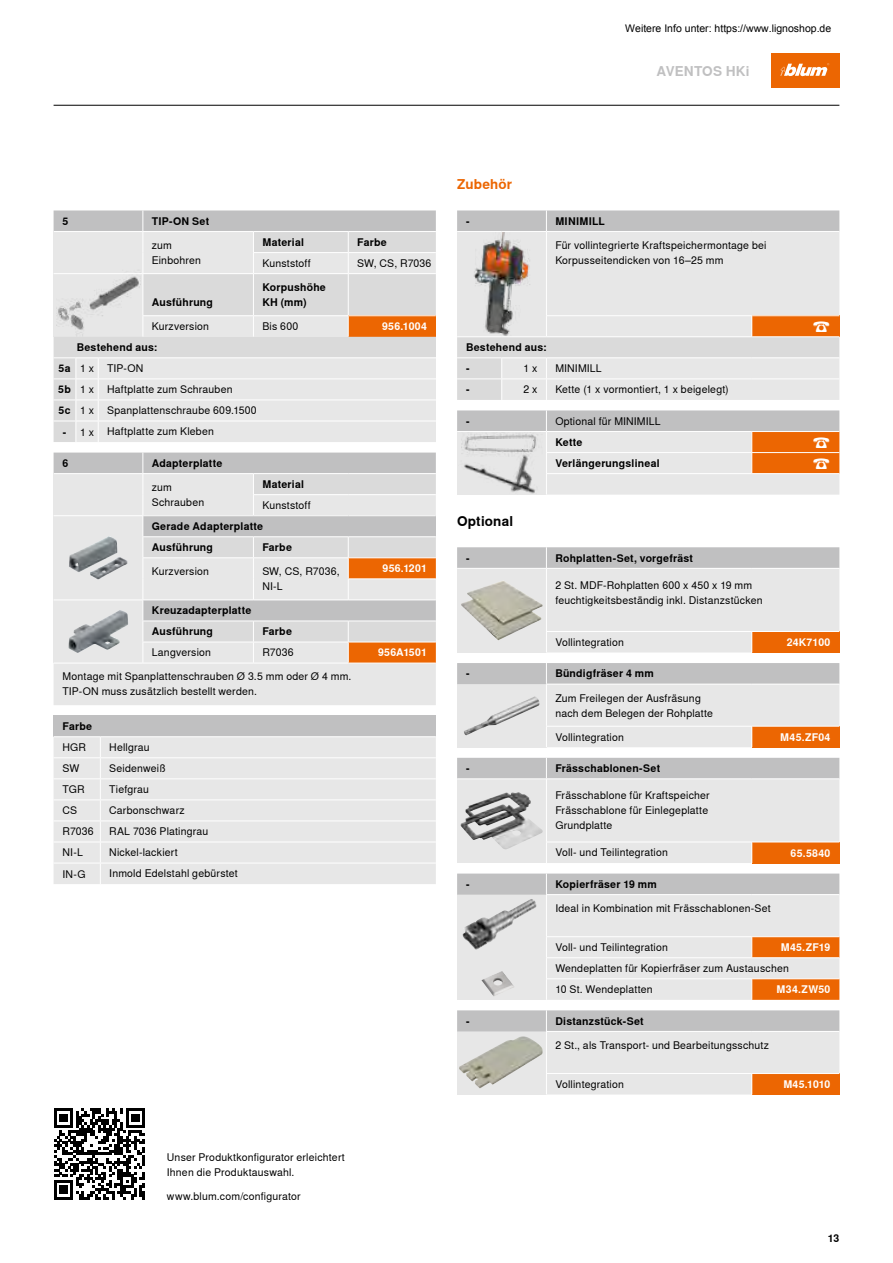
<style>
.page{position:relative;width:893px;height:1263px;background:#fff}
.page>*{position:absolute;margin:0;border:0;box-sizing:border-box;transform-origin:0 0}
.t1{font:700 15px/21px "Nimbus Sans Global";color:#fff}
.t2{font:700 13.5px "Nimbus Sans Global";letter-spacing:.01em;color:#c0c0c1}
.t3{font:700 13.5px "Nimbus Sans Global";letter-spacing:.01em;color:#000}
.t4{font:700 13.5px "Nimbus Sans Global";letter-spacing:.01em;color:#ec6602}
.t5{font:10.5px/15px "Nimbus Sans Global";letter-spacing:.02em;color:#000}
.t6{font:700 10.5px/21px "Nimbus Sans Global";letter-spacing:.02em;color:#000;text-align:justify}
.t7{font:700 10.5px "Nimbus Sans Global";letter-spacing:.025em;color:#fff}
.t8{font:10.5px "Arial";color:#000}
.t9{font:700 10.5px "Nimbus Sans Global";letter-spacing:.005em;color:#fff}
.s1{font-weight:400}
.s2{font-weight:700}
</style>
<div class="page">
<div style="left:771px;top:54px;width:68px;height:34px;background:#ec6602"></div>
<svg style="left:780px;top:63px;width:49px;height:13px"></svg>
<img style="left:457px;top:232px;width:45px;height:84px">
<svg style="left:54px;top:1199px;width:91px;height:1px"></svg>
<svg style="left:54px;top:1108px;width:91px;height:91px"></svg>
<div style="left:54px;top:716px;width:382px;height:21px;background:#c0c0c1"></div>
<div style="left:54px;top:737px;width:382px;height:147px;background:#e7e7e7"></div>
<svg style="left:100px;top:737px;width:1px;height:147px"></svg>
<hr style="left:54px;top:736px;width:46px;height:1px;background:#fff">
<hr style="left:100px;top:736px;width:336px;height:1px;background:#fff">
<hr style="left:54px;top:757px;width:46px;height:1px;background:#fff">
<hr style="left:100px;top:757px;width:336px;height:1px;background:#fff">
<hr style="left:54px;top:778px;width:46px;height:1px;background:#fff">
<hr style="left:100px;top:778px;width:336px;height:1px;background:#fff">
<hr style="left:54px;top:799px;width:46px;height:1px;background:#fff">
<hr style="left:100px;top:799px;width:336px;height:1px;background:#fff">
<hr style="left:54px;top:820px;width:46px;height:1px;background:#fff">
<hr style="left:100px;top:820px;width:336px;height:1px;background:#fff">
<hr style="left:54px;top:842px;width:46px;height:1px;background:#fff">
<hr style="left:100px;top:842px;width:336px;height:1px;background:#fff">
<hr style="left:54px;top:863px;width:46px;height:1px;background:#fff">
<hr style="left:100px;top:863px;width:336px;height:1px;background:#fff">
<div style="left:502px;top:232px;width:337px;height:84px;background:#e7e7e7"></div>
<div style="left:457px;top:210px;width:382px;height:21px;background:#c0c0c1"></div>
<hr style="left:546px;top:232px;width:1px;height:83px;background:#fff">
<hr style="left:546px;top:315px;width:206px;height:1px;background:#fff">
<hr style="left:752px;top:315px;width:87px;height:1px;background:#fff">
<svg style="left:457px;top:316px;width:382px;height:84px;background:#e2dbd6"></svg>
<svg style="left:457px;top:410px;width:382px;height:85px;background:#dccdc3"></svg>
<hr style="left:752px;top:473px;width:87px;height:1px;background:#fff">
<svg style="left:457px;top:547px;width:382px;height:105px;background:#dcd6d1"></svg>
<svg style="left:457px;top:663px;width:382px;height:84px;background:#dcd5d0"></svg>
<svg style="left:457px;top:758px;width:382px;height:105px;background:#dad4d0"></svg>
<svg style="left:457px;top:873px;width:382px;height:127px;background:#ded4cd"></svg>
<svg style="left:457px;top:1010px;width:382px;height:84px;background:#dad3cd"></svg>
<div style="left:54px;top:453px;width:88px;height:20px;background:#c0c0c1"></div>
<svg style="left:54px;top:474px;width:382px;height:231px;background:#dedfdf"></svg>
<hr style="left:54px;top:515px;width:89px;height:1px;background:#fff">
<hr style="left:54px;top:599px;width:89px;height:1px;background:#fff">
<svg style="left:142px;top:453px;width:294px;height:210px;background:#dad2cd"></svg>
<hr style="left:54px;top:663px;width:89px;height:1px;background:#fff">
<hr style="left:143px;top:663px;width:110px;height:1px;background:#fff">
<hr style="left:253px;top:663px;width:95px;height:1px;background:#fff">
<hr style="left:348px;top:663px;width:88px;height:1px;background:#fff">
<svg style="left:54px;top:210px;width:382px;height:232px;background:#dfdcda"></svg>
<hr style="left:98px;top:357px;width:338px;height:1px;background:#fff">
<hr style="left:98px;top:378px;width:338px;height:1px;background:#fff">
<hr style="left:98px;top:400px;width:338px;height:1px;background:#fff">
<hr style="left:98px;top:421px;width:338px;height:1px;background:#fff">
<hr style="left:54px;top:105px;width:785px;height:1px;background:#000">
<p class="t8" style="left:625px;top:21px;width:208px">Weitere Info unter: https://www.lignoshop.de</p>
<p class="t2" style="left:657px;top:63px;width:95px">AVENTOS HKi</p>
<p class="t6" style="left:63px;top:211px;width:7px">5</p>
<p class="t6" style="left:152px;top:211px;width:59px">TIP-ON Set</p>
<p class="t5" style="left:152px;top:238px;width:51px">zum<br>Einbohren</p>
<p class="t6" style="left:152px;top:292px;width:63px">Ausführung</p>
<p class="t6" style="left:262px;top:232px;width:43px">Material</p>
<p class="t6" style="left:357px;top:232px;width:31px">Farbe</p>
<p class="t5" style="left:262px;top:256px;width:50px">Kunststoff</p>
<p class="t5" style="left:357px;top:256px;width:76px">SW, CS, R7036</p>
<p class="t6" style="left:262px;top:280px;width:65px;line-height:15px">Korpushöhe<br>KH (mm)</p>
<p class="t5" style="left:152px;top:319px;width:59px">Kurzversion</p>
<p class="t5" style="left:262px;top:319px;width:37px">Bis 600</p>
<p class="t6" style="left:77px;top:337px;width:82px">Bestehend aus:</p>
<p class="t5" style="left:107px;top:379px;width:151px;line-height:21px">Haftplatte zum Schrauben<br>Spanplattenschraube 609.1500<br>Haftplatte zum Kleben</p>
<p class="t5" style="left:107px;top:361px;width:38px">TIP-ON</p>
<p class="t6" style="left:58px;top:358px;width:37px">5a <span class="s1">1 x </span>5b <span class="s1">1 x </span>5c <span class="s1">1 x</span></p>
<p class="t5" style="left:63px;top:424px;width:33px"><span class="s2">-</span> 1 x</p>
<p class="t6" style="left:63px;top:453px;width:7px">6</p>
<p class="t6" style="left:152px;top:453px;width:72px">Adapterplatte</p>
<p class="t5" style="left:152px;top:480px;width:54px">zum<br>Schrauben</p>
<p class="t6" style="left:262px;top:474px;width:43px">Material</p>
<p class="t5" style="left:262px;top:498px;width:50px">Kunststoff</p>
<p class="t6" style="left:152px;top:516px;width:113px">Gerade Adapterplatte</p>
<p class="t6" style="left:152px;top:537px;width:63px">Ausführung</p>
<p class="t6" style="left:262px;top:537px;width:31px">Farbe</p>
<p class="t7" style="left:382px;top:320px;width:46px">956.1004</p>
<p class="t5" style="left:152px;top:564px;width:59px">Kurzversion</p>
<p class="t6" style="left:152px;top:600px;width:101px">Kreuzadapterplatte</p>
<p class="t6" style="left:152px;top:621px;width:63px">Ausführung</p>
<p class="t5" style="left:262px;top:564px;width:79px">SW, CS, R7036,<br>NI-L</p>
<p class="t7" style="left:382px;top:562px;width:46px">956.1201</p>
<p class="t6" style="left:262px;top:621px;width:31px">Farbe</p>
<p class="t5" style="left:152px;top:645px;width:61px">Langversion</p>
<p class="t5" style="left:63px;top:669px;width:290px">Montage mit Spanplattenschrauben Ø 3.5 mm oder Ø 4 mm.<br>TIP-ON muss zusätzlich bestellt werden.</p>
<p class="t5" style="left:262px;top:645px;width:33px">R7036</p>
<p class="t9" style="left:378px;top:647px;width:50px">956A1501</p>
<p class="t6" style="left:63px;top:716px;width:31px">Farbe</p>
<p class="t5" style="left:63px;top:737px;width:33px;line-height:21.1px">HGR<br>SW<br>TGR<br>CS<br>R7036<br>NI-L<br>IN-G</p>
<p class="t5" style="left:109px;top:740px;width:42px">Hellgrau</p>
<p class="t5" style="left:109px;top:782px;width:41px">Tiefgrau</p>
<p class="t5" style="left:109px;top:761px;width:58px">Seidenweiß</p>
<p class="t5" style="left:109px;top:803px;width:77px">Carbonschwarz</p>
<p class="t5" style="left:109px;top:845px;width:70px">Nickel-lackiert</p>
<p class="t5" style="left:109px;top:824px;width:101px">RAL 7036 Platingrau</p>
<p class="t5" style="left:109px;top:866px;width:130px">Inmold Edelstahl gebürstet</p>
<p class="t5" style="left:167px;top:1150px;width:179px">Unser Produktkonfigurator erleichtert<br>Ihnen die Produktauswahl.</p>
<p class="t5" style="left:167px;top:1189px;width:135px">www.blum.com/configurator</p>
<p class="t4" style="left:457px;top:177px;width:57px">Zubehör</p>
<p class="t6" style="left:466px;top:211px;width:5px">-</p>
<p class="t6" style="left:555px;top:211px;width:51px">MINIMILL</p>
<p class="t5" style="left:555px;top:238px;width:213px">Für vollintegrierte Kraftspeichermontage bei<br>Korpusseitendicken von 16–25 mm</p>
<p class="t6" style="left:466px;top:337px;width:82px">Bestehend aus:</p>
<p class="t6" style="left:466px;top:358px;width:5px">-</p>
<p class="t5" style="left:523px;top:361px;width:16px">1 x</p>
<p class="t6" style="left:466px;top:379px;width:5px">-</p>
<p class="t5" style="left:523px;top:382px;width:16px">2 x</p>
<p class="t6" style="left:466px;top:411px;width:5px">-</p>
<p class="t5" style="left:555px;top:361px;width:48px">MINIMILL</p>
<p class="t5" style="left:555px;top:382px;width:175px">Kette (1 x vormontiert, 1 x beigelegt)</p>
<p class="t5" style="left:555px;top:414px;width:107px">Optional für MINIMILL</p>
<p class="t6" style="left:555px;top:432px;width:29px">Kette</p>
<p class="t6" style="left:555px;top:453px;width:106px">Verlängerungslineal</p>
<h1 class="t1" style="left:813px;top:316px;width:19px">☎</h1>
<h1 class="t1" style="left:813px;top:432px;width:19px">☎ ☎</h1>
<p class="t3" style="left:457px;top:514px;width:58px">Optional</p>
<p class="t6" style="left:466px;top:547px;width:5px">-</p>
<p class="t6" style="left:555px;top:547px;width:139px">Rohplatten-Set, vorgefräst</p>
<p class="t5" style="left:555px;top:578px;width:209px">2 St. MDF-Rohplatten 600 x 450 x 19 mm feuchtigkeitsbeständig inkl. Distanzstücken</p>
<p class="t5" style="left:555px;top:635px;width:70px">Vollintegration</p>
<p class="t7" style="left:787px;top:636px;width:45px">24K7100</p>
<p class="t6" style="left:466px;top:663px;width:5px">-</p>
<p class="t6" style="left:555px;top:663px;width:100px">Bündigfräser 4 mm</p>
<p class="t5" style="left:555px;top:690px;width:159px">Zum Freilegen der Ausfräsung nach dem Belegen der Rohplatte</p>
<p class="t5" style="left:555px;top:729px;width:70px">Vollintegration</p>
<p class="t7" style="left:780px;top:731px;width:52px">M45.ZF04</p>
<p class="t6" style="left:466px;top:758px;width:5px">-</p>
<p class="t6" style="left:555px;top:758px;width:106px">Frässchablonen-Set</p>
<p class="t5" style="left:555px;top:788px;width:156px">Frässchablone für Kraftspeicher<br>Frässchablone für Einlegeplatte<br>Grundplatte</p>
<p class="t5" style="left:555px;top:845px;width:114px">Voll- und Teilintegration</p>
<p class="t7" style="left:790px;top:847px;width:41px">65.5840</p>
<p class="t6" style="left:466px;top:874px;width:5px">-</p>
<p class="t6" style="left:555px;top:874px;width:103px">Kopierfräser 19 mm</p>
<p class="t5" style="left:555px;top:901px;width:217px">Ideal in Kombination mit Frässchablonen-Set</p>
<p class="t7" style="left:781px;top:941px;width:51px">M45.ZF19</p>
<p class="t7" style="left:776px;top:983px;width:55px">M34.ZW50</p>
<p class="t5" style="left:555px;top:937px;width:235px;line-height:21px">Voll- und Teilintegration<br>Wendeplatten für Kopierfräser zum Austauschen<br>10 St. Wendeplatten</p>
<p class="t6" style="left:466px;top:1010px;width:5px">-</p>
<p class="t6" style="left:555px;top:1011px;width:90px">Distanzstück-Set</p>
<p class="t5" style="left:555px;top:1038px;width:215px">2 St., als Transport- und Bearbeitungsschutz</p>
<p class="t5" style="left:555px;top:1077px;width:70px">Vollintegration</p>
<p class="t7" style="left:783px;top:1078px;width:49px">M45.1010</p>
<p class="t6" style="left:828px;top:1228px;width:13px">13</p>
</div>
